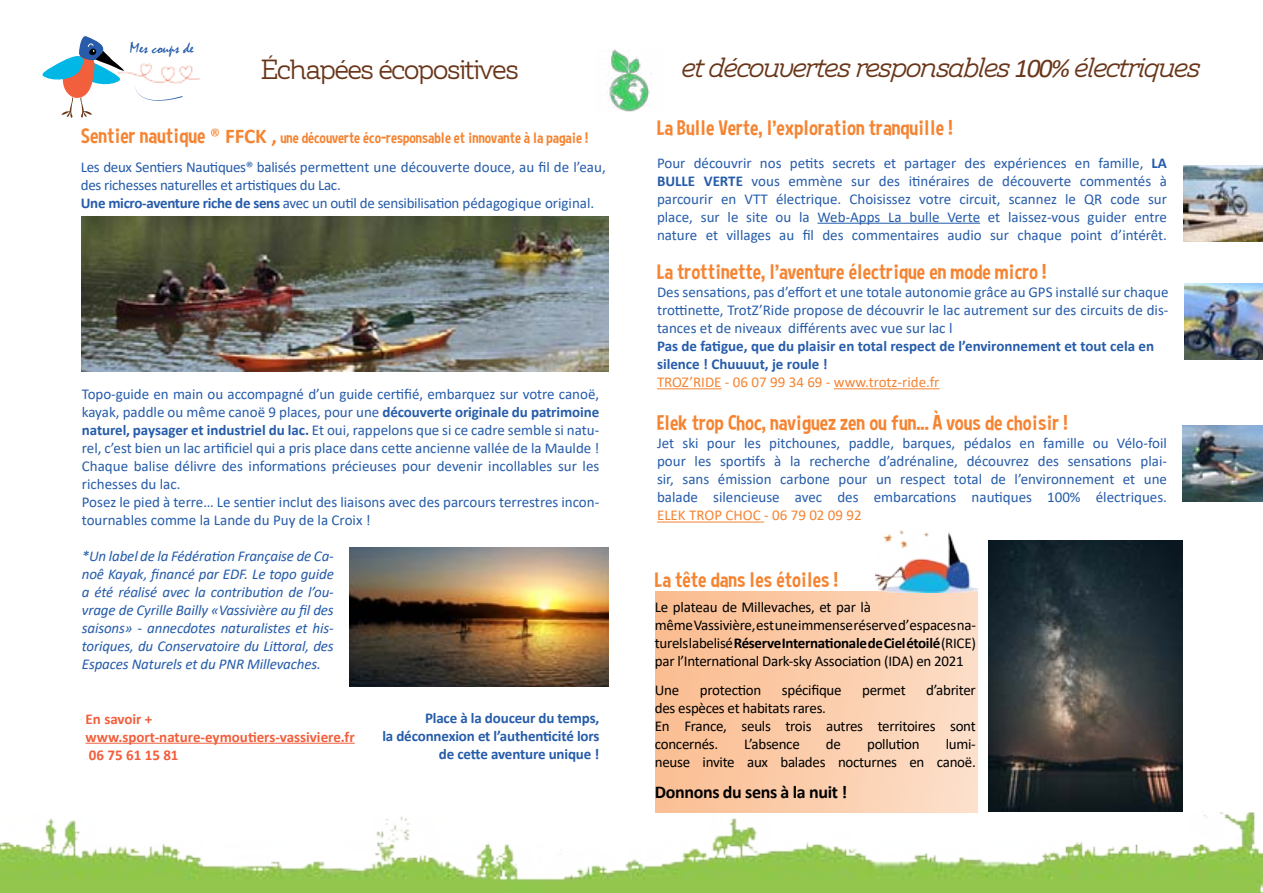
<style>
.page{position:relative;width:1263px;height:893px;background:#fff}
.page>*{position:absolute;margin:0;border:0;box-sizing:border-box;transform-origin:0 0}
.t1{font:italic 27px "Amazing Slab Trial";letter-spacing:-.06em;color:#693619}
.t2{font:27px "Amazing Slab Trial";letter-spacing:-.06em;color:#693619}
.t3{font:21px "Curse Casual";color:#f58432}
.t4{font:700 18px "Calibri";letter-spacing:-.02em;color:#000}
.t5{font:15.9px "Mistral";color:#255caa}
.t6{font:15px/18px "Calibri";color:#255caa;text-align:justify}
.t7{font:15px/18px "Calibri";letter-spacing:-.02em;color:#000}
.t8{font:italic 15px/18px "Calibri";letter-spacing:-.01em;color:#255caa;text-align:justify}
.t9{font:15px/18px "Calibri";letter-spacing:-.02em;color:#255caa}
.t10{font:700 15px/18px "Calibri";letter-spacing:-.01em;color:#255caa}
.t11{font:15px "Curse Casual";color:#f58432}
.t12{font:15px "Calibri";color:#f58432}
.t13{font:700 15px/18px "Calibri";color:#f15f3c}
.s1{font-family:"Calibri"}
.s2{font-size:21px}
.s3{font-family:"Calibri";font-size:21px}
.s4{font-family:"Calibri";font-weight:700;font-size:21px}
.s5{font-weight:700}
</style>
<div class="page">
<img style="left:0;top:813px;width:1263px;height:80px">
<div style="left:655px;top:591px;width:323px;height:221px;background:linear-gradient(to right,#fabc8f,#fcdec7)"></div>
<hr style="left:817px;top:223px;width:163px;height:1px;background:#255caa">
<hr style="left:657px;top:388px;width:64px;height:1px;background:#f58432">
<hr style="left:834px;top:388px;width:105px;height:1px;background:#f58432">
<hr style="left:657px;top:522px;width:107px;height:1px;background:#f58432">
<img style="left:81px;top:217px;width:527px;height:154px">
<img style="left:350px;top:548px;width:258px;height:139px">
<img style="left:609px;top:50px;width:43px;height:62px">
<hr style="left:86px;top:743px;width:269px;height:1px;background:#f15f3c">
<img style="left:1183px;top:166px;width:80px;height:76px">
<img style="left:989px;top:540px;width:194px;height:271px">
<img style="left:875px;top:530px;width:102px;height:62px">
<img style="left:1184px;top:283px;width:79px;height:76px">
<img style="left:1182px;top:425px;width:81px;height:76px">
<svg style="left:42px;top:36px;width:76px;height:82px"></svg>
<svg style="left:135px;top:89px;width:48px;height:12px"></svg>
<img style="left:118px;top:63px;width:81px;height:26px">
<p class="t5" style="left:130px;top:39px;width:65px">Mes coups de</p>
<h1 class="t2" style="left:260px;top:50px;width:260px">Échapées écopositives</h1>
<h1 class="t1" style="left:681px;top:49px;width:521px">et découvertes responsables <span class="s1">100%</span> électriques</h1>
<p class="t11" style="left:81px;top:129px;width:509px"><span class="s2">Sentier nautique</span> <span class="s3">®</span> <span class="s4">FFCK ,</span> une découverte éco-responsable et innovante à la pagaie !</p>
<p class="t9" style="left:81px;top:158px;width:526px">Les deux Sentiers Nautiques® balisés permettent une découverte douce, au fil de l’eau, des richesses naturelles et artistiques du Lac.<br><span class="s5">Une micro-aventure riche de sens</span> avec un outil de sensibilisation pédagogique original.</p>
<p class="t6" style="left:82px;top:384px;width:519px;text-align:left">Topo-guide en main ou accompagné d’un guide certifié, embarquez sur votre canoë, kayak, paddle ou même canoë 9 places, pour une <span class="s5">découverte originale du patrimoine naturel, paysager et industriel du lac.</span> Et oui, rappelons que si ce cadre semble si natu&shy;rel, c’est bien un lac artificiel qui a pris place dans cette ancienne vallée de la Maulde !<br>Chaque balise délivre des informations précieuses pour devenir incollables sur les richesses du lac.<br>Posez le pied à terre… Le sentier inclut des liaisons avec des parcours terrestres incon&shy;tournables comme la Lande du Puy de la Croix !</p>
<p class="t8" style="left:82px;top:546px;width:253px">*Un label de la Fédération Française de Ca&shy;noê Kayak, financé par EDF. Le topo guide a été réalisé avec la contribution de l’ou&shy;vrage de Cyrille Bailly «Vassivière au fil des saisons» - annecdotes naturalistes et his&shy;toriques, du Conservatoire du Littoral, des Espaces Naturels et du PNR Millevaches.</p>
<p class="t13" style="left:86px;top:709px;width:271px">En savoir + www.sport-nature-eymoutiers-vassiviere.fr<br>06 75 61 15 81</p>
<p class="t10" style="left:382px;top:708px;width:219px;text-align:right">Place à la douceur du temps,<br>la déconnexion et l’authenticité lors de cette aventure unique !</p>
<h2 class="t3" style="left:657px;top:116px;width:297px">La Bulle Verte, l’exploration tranquille !</h2>
<p class="t6" style="left:657px;top:153px;width:512px">Pour découvrir nos petits secrets et partager des expériences en famille, <span class="s5">LA BULLE VERTE</span> vous emmène sur des itinéraires de découverte commentés à parcourir en VTT électrique. Choisissez votre circuit, scannez le QR code sur place, sur le site ou la Web-Apps La bulle Verte et laissez-vous guider entre nature et villages au fil des commentaires audio sur chaque point d’intérêt.</p>
<h2 class="t3" style="left:657px;top:260px;width:391px">La trottinette, l’aventure électrique en mode micro !</h2>
<p class="t6" style="left:657px;top:283px;width:513px">Des sensations, pas d’effort et une totale autonomie grâce au GPS installé sur chaque trottinette, TrotZ’Ride propose de découvrir le lac autrement sur des circuits de dis&shy;tances et de niveaux différents avec vue sur lac l</p>
<p class="t10" style="left:657px;top:337px;width:499px">Pas de fatigue, que du plaisir en total respect de l’environnement et tout cela en silence ! Chuuuut, je roule !</p>
<p class="t12" style="left:657px;top:372px;width:284px">TROZ’RIDE - 06 07 99 34 69 - www.trotz-ride.fr</p>
<h2 class="t3" style="left:657px;top:411px;width:412px">Elek trop Choc, naviguez zen ou fun... À vous de choisir !</h2>
<p class="t6" style="left:657px;top:434px;width:512px">Jet ski pour les pitchounes, paddle, barques, pédalos en famille ou Vélo-foil pour les sportifs à la recherche d’adrénaline, découvrez des sensations plai&shy;sir, sans émission carbone pour un respect total de l’environnement et une balade silencieuse avec des embarcations nautiques 100% électriques.</p>
<p class="t12" style="left:657px;top:505px;width:206px">ELEK TROP CHOC - 06 79 02 09 92</p>
<h2 class="t3" style="left:655px;top:568px;width:185px">La tête dans les étoiles !</h2>
<p class="t7" style="left:655px;top:598px;width:322px">Le plateau de Millevaches, et par là<br>même Vassivière, est une immense réserve d’espaces na&shy;turels labelisé <span class="s5">Réserve Internationale de Ciel étoilé</span> (RICE) par l’International Dark-sky Association (IDA) en 2021</p>
<p class="t7" style="left:655px;top:681px;width:26px">Une</p>
<p class="t7" style="left:700px;top:681px;width:63px">protection</p>
<p class="t7" style="left:782px;top:681px;width:61px">spécifique</p>
<p class="t7" style="left:862px;top:681px;width:45px">permet</p>
<p class="t7" style="left:926px;top:681px;width:51px">d’abriter</p>
<p class="t7" style="left:655px;top:699px;width:322px">des espèces et habitats rares.<br>En France, seuls trois autres territoires sont concernés.</p>
<p class="t7" style="left:744px;top:735px;width:57px">L’absence</p>
<p class="t7" style="left:826px;top:735px;width:17px">de</p>
<p class="t7" style="left:867px;top:735px;width:54px">pollution</p>
<p class="t7" style="left:655px;top:735px;width:322px;text-align:right">lumi-<br>neuse invite aux balades nocturnes en canoë.</p>
<p class="t4" style="left:655px;top:779px;width:194px">Donnons du sens à la nuit !</p>
</div>
